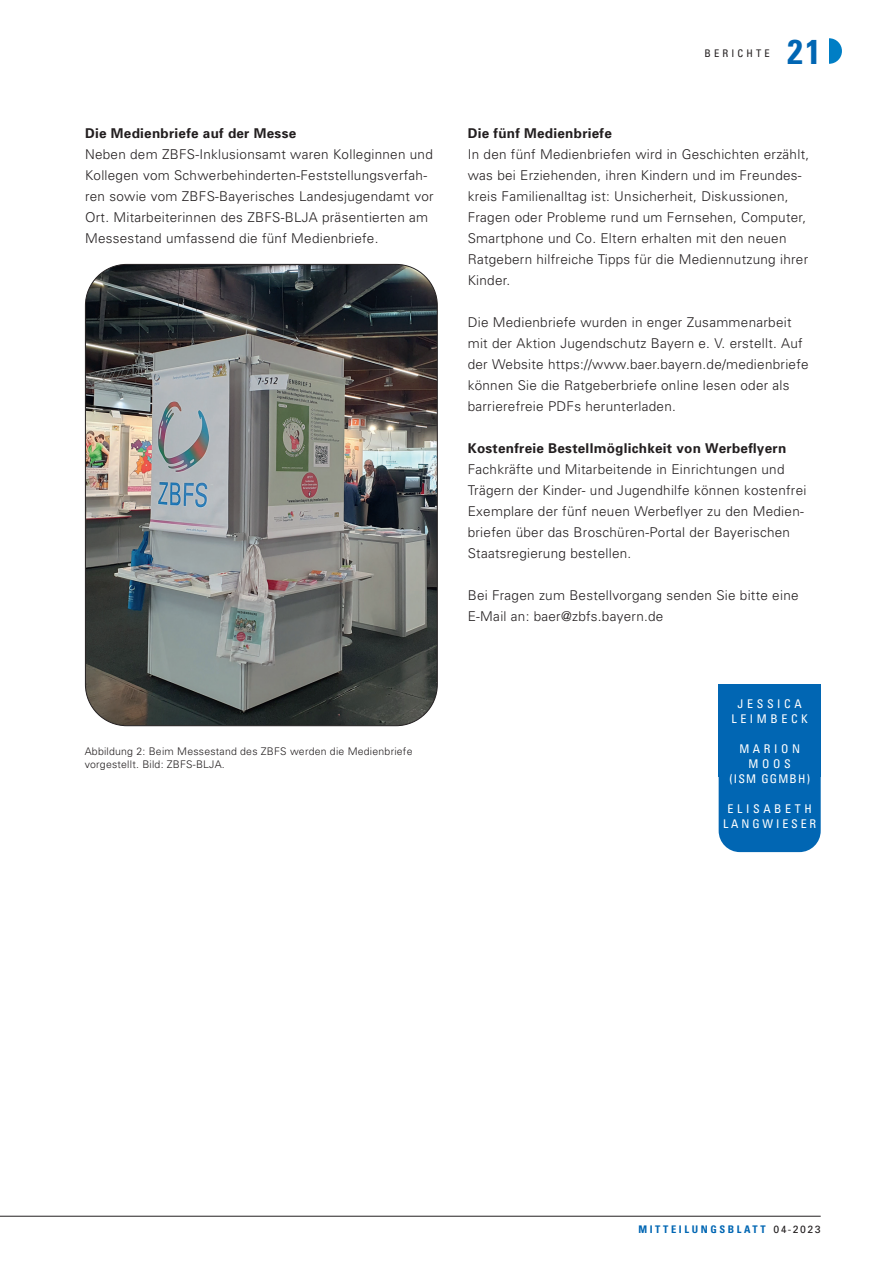
<style>
.page{position:relative;width:893px;height:1263px;background:#fff}
.page>*{position:absolute;margin:0;border:0;box-sizing:border-box;transform-origin:0 0}
.t1{font:700 condensed 34.5px "Univers";color:#0166b3}
.t2{font:300 13.5px/21px "Univers";letter-spacing:.02em;color:#231f20}
.t3{font:700 13.5px "Univers";letter-spacing:.02em;color:#231f20}
.t4{font:condensed 12px/15px "Univers";letter-spacing:.3em;color:#fff;text-align:center}
.t5{font:condensed 12px/15px "Univers";letter-spacing:.24em;color:#fff;text-align:center}
.t6{font:300 10.5px/13.5px "Univers";letter-spacing:.02em;color:#231f20}
.t7{font:700 condensed 10.5px "Univers";letter-spacing:.25em;color:#0166b3}
.t8{font:condensed 10.5px "Univers";letter-spacing:.3em;color:#231f20}
.s1{font-weight:400;font-stretch:normal;color:#231f20}
</style>
<div class="page">
<div style="left:816px;top:38px;width:26px;height:26px;background:#007ec5;border-radius:50%"></div>
<div style="left:816px;top:32px;width:13px;height:38px;background:#fff"></div>
<hr style="left:0;top:1216px;width:821px;height:1px;background:#231f20">
<img style="left:85px;top:264px;width:351px;height:462px">
<div style="left:719px;top:684px;width:102px;height:92px;background:#0166b3"></div>
<div style="left:719px;top:741px;width:102px;height:111px;background:#0166b3;border-radius:21px"></div>
<h3 class="t3" style="left:85px;top:125px;width:213px">Die Medienbriefe auf der Messe</h3>
<p class="t2" style="left:85px;top:143px;width:350px">Neben dem ZBFS-Inklusionsamt waren Kolleginnen und Kollegen vom Schwerbehinderten-Feststellungsverfah&shy;ren sowie vom ZBFS-Bayerisches Landesjugendamt vor Ort. Mitarbeiterinnen des ZBFS-BLJA präsentierten am Messestand umfassend die fünf Medienbriefe.</p>
<p class="t6" style="left:85px;top:744px;width:329px">Abbildung 2: Beim Messestand des ZBFS werden die Medienbriefe vorgestellt. Bild: ZBFS-BLJA.</p>
<p class="t8" style="left:704px;top:46px;width:67px">BERICHTE</p>
<h1 class="t1" style="left:788px;top:30px;width:35px">21</h1>
<h3 class="t3" style="left:468px;top:125px;width:146px">Die fünf Medienbriefe</h3>
<p class="t2" style="left:468px;top:143px;width:343px">In den fünf Medienbriefen wird in Geschichten erzählt, was bei Erziehenden, ihren Kindern und im Freundes&shy;kreis Familienalltag ist: Unsicherheit, Diskussionen, Fragen oder Probleme rund um Fernsehen, Computer, Smartphone und Co. Eltern erhalten mit den neuen Ratgebern hilfreiche Tipps für die Mediennutzung ihrer Kinder.</p>
<p class="t2" style="left:468px;top:311px;width:342px">Die Medienbriefe wurden in enger Zusammenarbeit mit der Aktion Jugendschutz Bayern e. V. erstellt. Auf der Website https://www.baer.bayern.de/medienbriefe können Sie die Ratgeberbriefe online lesen oder als barrierefreie PDFs herunterladen.</p>
<h3 class="t3" style="left:468px;top:440px;width:320px">Kostenfreie Bestellmöglichkeit von Werbeflyern</h3>
<p class="t2" style="left:468px;top:458px;width:340px">Fachkräfte und Mitarbeitende in Einrichtungen und Trägern der Kinder- und Jugendhilfe können kostenfrei Exemplare der fünf neuen Werbeflyer zu den Medien&shy;briefen über das Broschüren-Portal der Bayerischen Staatsregierung bestellen.</p>
<p class="t2" style="left:468px;top:584px;width:332px">Bei Fragen zum Bestellvorgang senden Sie bitte eine<br>E-Mail an: baer@zbfs.bayern.de</p>
<p class="t4" style="left:731px;top:696px;width:78px">JESSICA<br>LEIMBECK</p>
<p class="t4" style="left:729px;top:741px;width:82px">MARION<br>MOOS<br>(ISM GGMBH)</p>
<p class="t5" style="left:723px;top:801px;width:95px">ELISABETH<br>LANGWIESER</p>
<p class="t7" style="left:638px;top:1223px;width:184px">MITTEILUNGSBLATT <span class="s1">04-2023</span></p>
</div>
